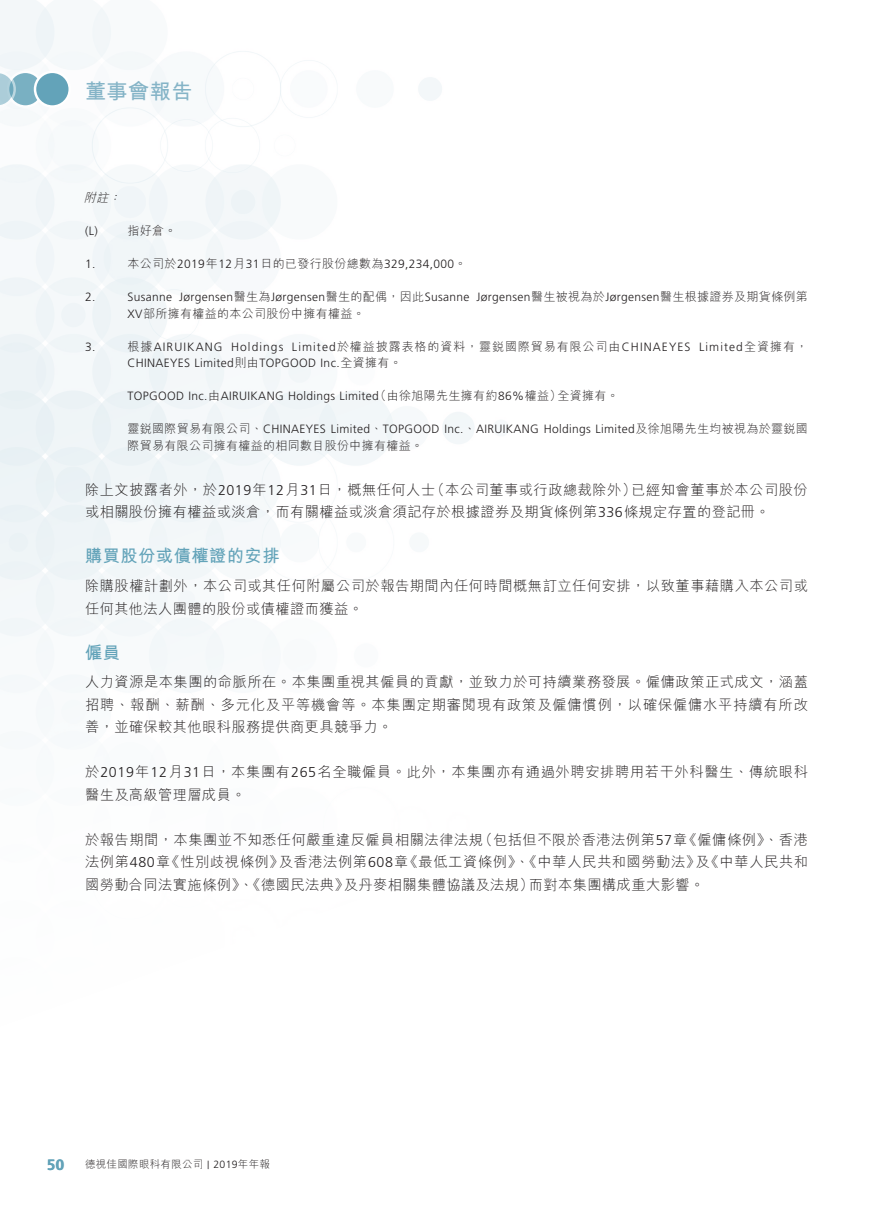
<style>
.page{position:relative;width:893px;height:1212px;background:#fff}
.page>*{position:absolute;margin:0;border:0;box-sizing:border-box;transform-origin:0 0}
.t1{font:700 21px "M Hei HK";letter-spacing:.03em;color:#85b4c7}
.t2{font:700 17.25px "M Hei HK";letter-spacing:.03em;color:#63a3b9}
.t3{font:700 15px "Frutiger LT Std";color:#63a3b9}
.t4{font:300 14.25px/22.5px "M Hei HK";letter-spacing:.035em;color:#231f20}
.t5{font:300 12px "Frutiger LT Std";letter-spacing:.03em;color:#231f20}
.t6{font:300 12px/16.5px "Frutiger LT Std";letter-spacing:.09em;color:#231f20}
.t7{font:300 12px "M Hei HK";letter-spacing:.03em;color:#231f20}
.t8{font:italic 300 12px "M Hei HK";color:#231f20}
.t9{font:300 10.5px "M Hei HK";letter-spacing:.03em;color:#231f20}
.s1{font-family:"M Hei HK"}
.s2{font-family:"Frutiger LT Std"}
.s3{font-family:"Frutiger LT Std";font-size:8.4px}
</style>
<div class="page">
<svg style="left:8px;top:72px;width:35px;height:35px"></svg>
<div style="left:7px;top:71px;width:37px;height:37px;border:2px solid #fff;border-radius:50%"></div>
<svg style="left:0;top:71px;width:16px;height:37px"></svg>
<div style="left:35px;top:72px;width:35px;height:35px;background:#63a3b9;border-radius:50%"></div>
<div style="left:34px;top:71px;width:37px;height:37px;border:2px solid #fff;border-radius:50%"></div>
<h1 class="t1" style="left:85px;top:76px;width:109px">董事會報告</h1>
<p class="t8" style="left:84px;top:192px;width:41px">附註：</p>
<p class="t5" style="left:85px;top:224px;width:14px">(L)</p>
<p class="t7" style="left:128px;top:225px;width:51px">指好倉。</p>
<p class="t5" style="left:85px;top:257px;width:12px">1.</p>
<p class="t5" style="left:128px;top:257px;width:341px"><span class="s1">本公司於</span>2019<span class="s1">年</span>12<span class="s1">月</span>31<span class="s1">日的已發行股份總數為</span>329,234,000<span class="s1">。</span></p>
<p class="t5" style="left:85px;top:290px;width:12px">2.</p>
<p class="t5" style="left:128px;top:290px;width:682px">Susanne Jørgensen<span class="s1">醫生為</span>Jørgensen<span class="s1">醫生的配偶，因此</span>Susanne Jørgensen<span class="s1">醫生被視為於</span>Jørgensen<span class="s1">醫生根據證券及期貨條例第</span></p>
<p class="t7" style="left:128px;top:307px;width:239px"><span class="s2">XV</span>部所擁有權益的本公司股份中擁有權益。</p>
<p class="t5" style="left:85px;top:340px;width:12px">3.</p>
<p class="t6" style="left:128px;top:338px;width:682px"><span class="s1">根據</span>AIRUIKANG Holdings Limited<span class="s1">於權益披露表格的資料，靈銳國際貿易有限公司由</span>CHINAEYES Limited<span class="s1">全資擁有，<br></span>CHINAEYES Limited<span class="s1">則由</span>TOPGOOD Inc.<span class="s1">全資擁有。</span></p>
<p class="t5" style="left:128px;top:389px;width:493px">TOPGOOD Inc.<span class="s1">由</span>AIRUIKANG Holdings Limited<span class="s1">（由徐旭陽先生擁有約</span>86%<span class="s1">權益）全資擁有。</span></p>
<p class="t5" style="left:128px;top:422px;width:682px"><span class="s1">靈銳國際貿易有限公司、</span>CHINAEYES Limited<span class="s1">、</span>TOPGOOD Inc.<span class="s1">、</span>AIRUIKANG Holdings Limited<span class="s1">及徐旭陽先生均被視為於靈銳國</span></p>
<p class="t7" style="left:128px;top:439px;width:297px">際貿易有限公司擁有權益的相同數目股份中擁有權益。</p>
<p class="t4" style="left:85px;top:478px;width:724px">除上文披露者外，於<span class="s2">2019</span>年<span class="s2">12</span>月<span class="s2">31</span>日，概無任何人士（本公司董事或行政總裁除外）已經知會董事於本公司股份或相關股份擁有權益或淡倉，而有關權益或淡倉須記存於根據證券及期貨條例第<span class="s2">336</span>條規定存置的登記冊。</p>
<p class="t2" style="left:85px;top:543px;width:196px">購買股份或債權證的安排</p>
<p class="t4" style="left:85px;top:574px;width:724px">除購股權計劃外，本公司或其任何附屬公司於報告期間內任何時間概無訂立任何安排，以致董事藉購入本公司或任何其他法人團體的股份或債權證而獲益。</p>
<p class="t2" style="left:85px;top:640px;width:36px">僱員</p>
<p class="t4" style="left:85px;top:671px;width:724px;text-align:justify">人力資源是本集團的命脈所在。本集團重視其僱員的貢獻，並致力於可持續業務發展。僱傭政策正式成文，涵蓋招聘、報酬、薪酬、多元化及平等機會等。本集團定期審閱現有政策及僱傭慣例，以確保僱傭水平持續有所改善，並確保較其他眼科服務提供商更具競爭力。</p>
<p class="t4" style="left:85px;top:761px;width:724px">於<span class="s2">2019</span>年<span class="s2">12</span>月<span class="s2">31</span>日，本集團有<span class="s2">265</span>名全職僱員。此外，本集團亦有通過外聘安排聘用若干外科醫生、傳統眼科醫生及高級管理層成員。</p>
<p class="t4" style="left:85px;top:828px;width:724px;text-align:justify">於報告期間，本集團並不知悉任何嚴重違反僱員相關法律法規（包括但不限於香港法例第<span class="s2">57</span>章《僱傭條例》、香港法例第<span class="s2">480</span>章《性別歧視條例》及香港法例第<span class="s2">608</span>章《最低工資條例》、《中華人民共和國勞動法》及《中華人民共和國勞動合同法實施條例》、《德國民法典》及丹麥相關集體協議及法規）而對本集團構成重大影響。</p>
<p class="t3" style="left:47px;top:1155px;width:19px">50</p>
<p class="t9" style="left:85px;top:1159px;width:186px">德視佳國際眼科有限公司 <span class="s3">|</span> <span class="s2">2019</span>年年報</p>
</div>
